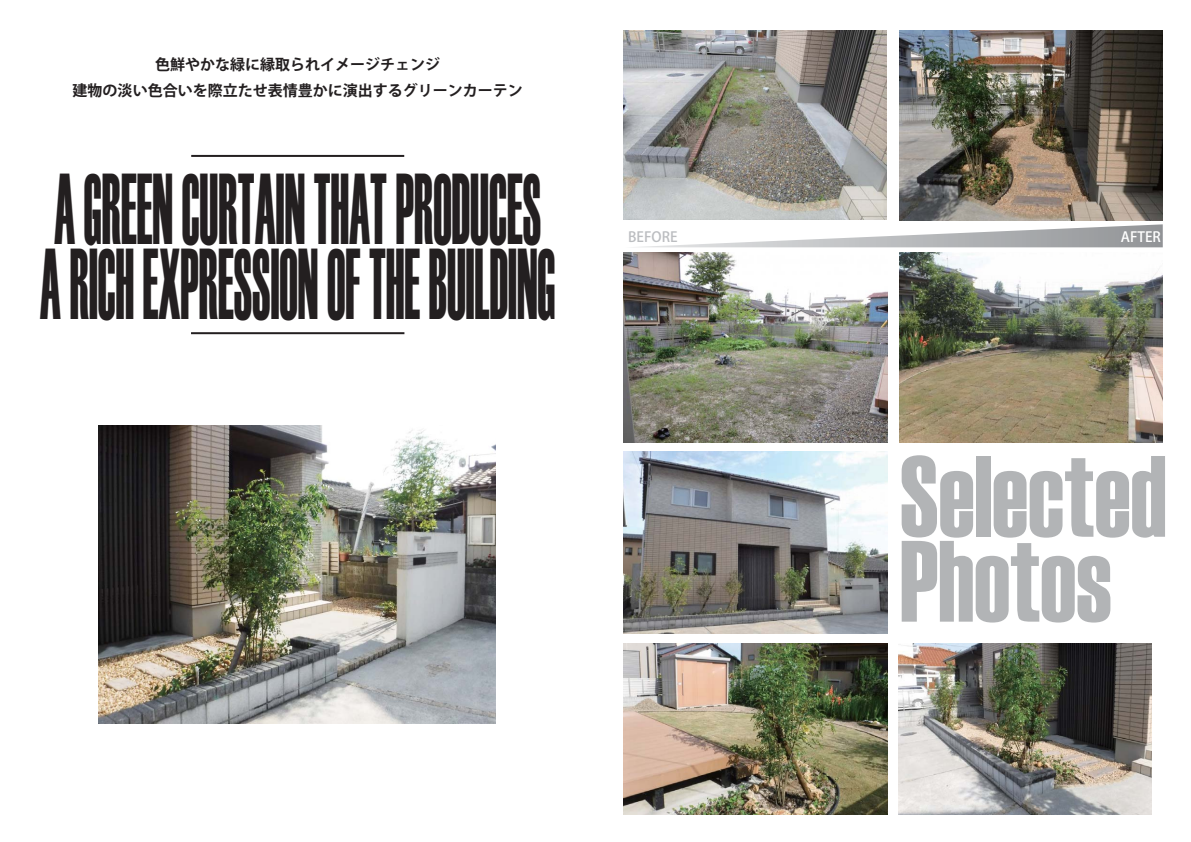
<style>
.page{position:relative;width:1191px;height:842px;background:#fff}
.page>*{position:absolute;margin:0;border:0;box-sizing:border-box;transform-origin:0 0}
.t1{font:115.3px/84.9px "Haettenschweiler";color:#b2b4b6;scale:.88 1}
.t2{font:100.1px/74.9px "Haettenschweiler";color:#231f20;scale:.48 1}
.t3{font:15px/26.2px "Koz Go Pr 6 N Bold 90 msp RKSJ H";color:#231f20;text-align:center}
.t4{font:14px "Koz Go Pr 6 N Medium 90 msp RKSJ H";color:#bbbdc0}
.t5{font:14px "Koz Go Pr 6 N Medium 90 msp RKSJ H";color:#fff}
</style>
<div class="page">
<img style="left:99px;top:425px;width:396px;height:299px">
<img style="left:623px;top:452px;width:264px;height:181px">
<hr style="left:191px;top:155px;width:213px;height:2px;background:#231f20">
<hr style="left:191px;top:332px;width:213px;height:2px;background:#231f20">
<img style="left:623px;top:31px;width:263px;height:188px">
<img style="left:899px;top:31px;width:263px;height:189px">
<img style="left:623px;top:252px;width:264px;height:190px">
<img style="left:899px;top:252px;width:263px;height:190px">
<img style="left:898px;top:644px;width:253px;height:170px">
<img style="left:623px;top:643px;width:264px;height:171px">
<svg style="left:642px;top:224px;width:520px;height:23px"></svg>
<p class="t3" style="left:73px;top:53px;width:452px">色鮮やかな緑に縁取られイメージチェンジ<br>建物の淡い色合いを際立たせ表情豊かに演出するグリーンカーテン</p>
<p class="t2" style="left:40px;top:169px;width:1075px">A GREEN CURTAIN THAT PRODUCES<br>A RICH EXPRESSION OF THE BUILDING</p>
<p class="t4" style="left:628px;top:232px;width:51px">BEFORE</p>
<p class="t5" style="left:1120px;top:232px;width:42px">AFTER</p>
<p class="t1" style="left:900px;top:450px;width:304px">Selected<br>Photos</p>
</div>
